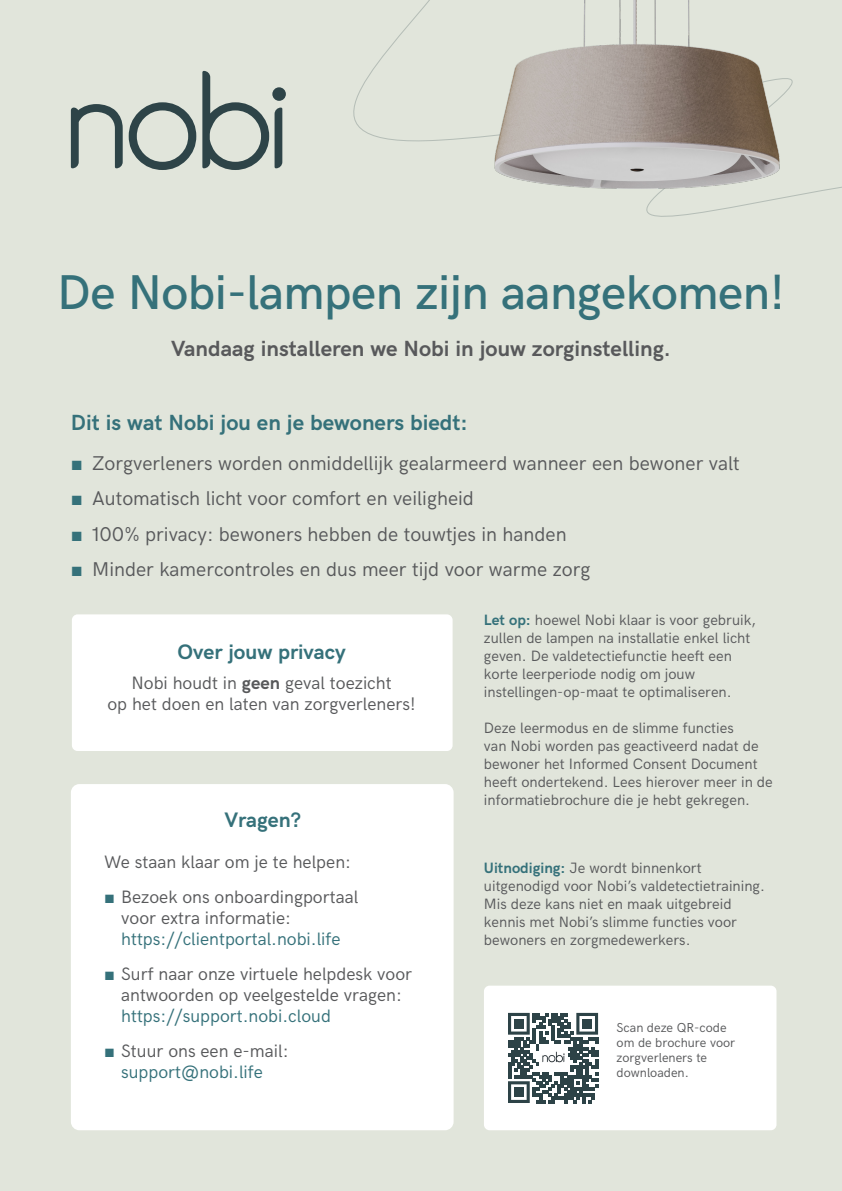
<style>
.page{position:relative;width:842px;height:1191px;background:#e1e5db}
.page>*{position:absolute;margin:0;border:0;box-sizing:border-box;transform-origin:0 0}
.t1{font:500 49px "HK Grotesk";letter-spacing:-.01em;color:#35717a}
.t2{font:700 22px "HK Grotesk";color:#58595b}
.t3{font:700 22px "HK Grotesk";color:#35717a}
.t4{font:700 21px "HK Grotesk";color:#35717a}
.t5{font:20px "HK Grotesk";color:#58595b}
.t6{font:18px/21px "HK Grotesk";color:#58595b;text-align:center}
.t7{font:18px "HK Grotesk";color:#35717a}
.t8{font:15px/18px "HK Grotesk";color:#58595b}
.t9{font:13px/15px "HK Grotesk";color:#58595b}
.s1{font-family:"Arial";color:#35717a}
.s2{font-weight:700;color:#35717a}
.s3{font-weight:700}
.s4{color:#35717a}
</style>
<div class="page">
<svg style="left:71px;top:104px;width:52px;height:64px"></svg>
<svg style="left:129px;top:102px;width:67px;height:68px"></svg>
<svg style="left:202px;top:71px;width:67px;height:99px"></svg>
<svg style="left:275px;top:108px;width:7px;height:60px"></svg>
<div style="left:272px;top:87px;width:14px;height:14px;background:#2e4448;border-radius:50%"></div>
<svg style="left:353px;top:0;width:489px;height:217px"></svg>
<img style="left:495px;top:0;width:285px;height:188px">
<div style="left:72px;top:614px;width:381px;height:137px;background:#fff;border-radius:6px"></div>
<div style="left:484px;top:985px;width:292px;height:145px;background:#fff;border-radius:6px"></div>
<div style="left:71px;top:784px;width:383px;height:346px;background:#fff;border-radius:9px"></div>
<svg style="left:508px;top:1013px;width:90px;height:90px"></svg>
<div style="left:514px;top:1019px;width:9px;height:9px;background:#2d4347"></div>
<div style="left:582px;top:1019px;width:10px;height:9px;background:#2d4347"></div>
<div style="left:514px;top:1087px;width:9px;height:9px;background:#2d4347"></div>
<img style="left:539px;top:1044px;width:28px;height:27px">
<h1 class="t1" style="left:57px;top:255px;width:729px">De Nobi-lampen zijn aangekomen!</h1>
<h2 class="t2" style="left:171px;top:332px;width:501px">Vandaag installeren we Nobi in jouw zorginstelling.</h2>
<h2 class="t3" style="left:71px;top:406px;width:398px">Dit is wat Nobi jou en je bewoners biedt:</h2>
<h3 class="t5" style="left:71px;top:448px;width:670px"><span class="s1">■</span> Zorgverleners worden onmiddellijk gealarmeerd wanneer een bewoner valt</h3>
<h3 class="t5" style="left:71px;top:483px;width:405px"><span class="s1">■</span> Automatisch licht voor comfort en veiligheid</h3>
<h3 class="t5" style="left:71px;top:518px;width:497px"><span class="s1">■</span> 100% privacy: bewoners hebben de touwtjes in handen</h3>
<h3 class="t5" style="left:71px;top:554px;width:521px"><span class="s1">■</span> Minder kamercontroles en dus meer tijd voor warme zorg</h3>
<p class="t8" style="left:484px;top:609px;width:274px"><span class="s2">Let op:</span> hoewel Nobi klaar is voor gebruik, zullen de lampen na installatie enkel licht geven. De valdetectiefunctie heeft een korte leerperiode nodig om jouw instellingen-op-maat te optimaliseren.</p>
<p class="t8" style="left:484px;top:717px;width:290px">Deze leermodus en de slimme functies<br>van Nobi worden pas geactiveerd nadat de bewoner het Informed Consent Document heeft ondertekend. Lees hierover meer in de informatiebrochure die je hebt gekregen.</p>
<h3 class="t4" style="left:177px;top:636px;width:170px">Over jouw privacy</h3>
<p class="t6" style="left:107px;top:671px;width:310px">Nobi houdt in <span class="s3">geen</span> geval toezicht<br>op het doen en laten van zorgverleners!</p>
<h3 class="t4" style="left:224px;top:804px;width:78px">Vragen?</h3>
<p class="t6" style="left:104px;top:849px;width:248px">We staan klaar om je te helpen:</p>
<p class="t6" style="left:121px;top:885px;width:239px;text-align:left;text-indent:-17px"><span class="s1">■</span> Bezoek ons onboardingportaal voor extra informatie:</p>
<p class="t7" style="left:121px;top:925px;width:221px">https://clientportal.nobi.life</p>
<p class="t6" style="left:104px;top:962px;width:310px"><span class="s1">■</span> Surf naar onze virtuele helpdesk voor antwoorden op veelgestelde vragen:</p>
<p class="t7" style="left:121px;top:1002px;width:211px">https://support.nobi.cloud</p>
<p class="t6" style="left:104px;top:1039px;width:186px"><span class="s1">■</span> Stuur ons een e-mail: <span class="s4">support@nobi.life</span></p>
<p class="t8" style="left:484px;top:857px;width:282px"><span class="s2">Uitnodiging:</span> Je wordt binnenkort uitgenodigd voor Nobi’s valdetectietraining.<br>Mis deze kans niet en maak uitgebreid kennis met Nobi’s slimme functies voor bewoners en zorgmedewerkers.</p>
<p class="t9" style="left:617px;top:1018px;width:120px">Scan deze QR-code om de brochure voor zorgverleners te downloaden.</p>
</div>
